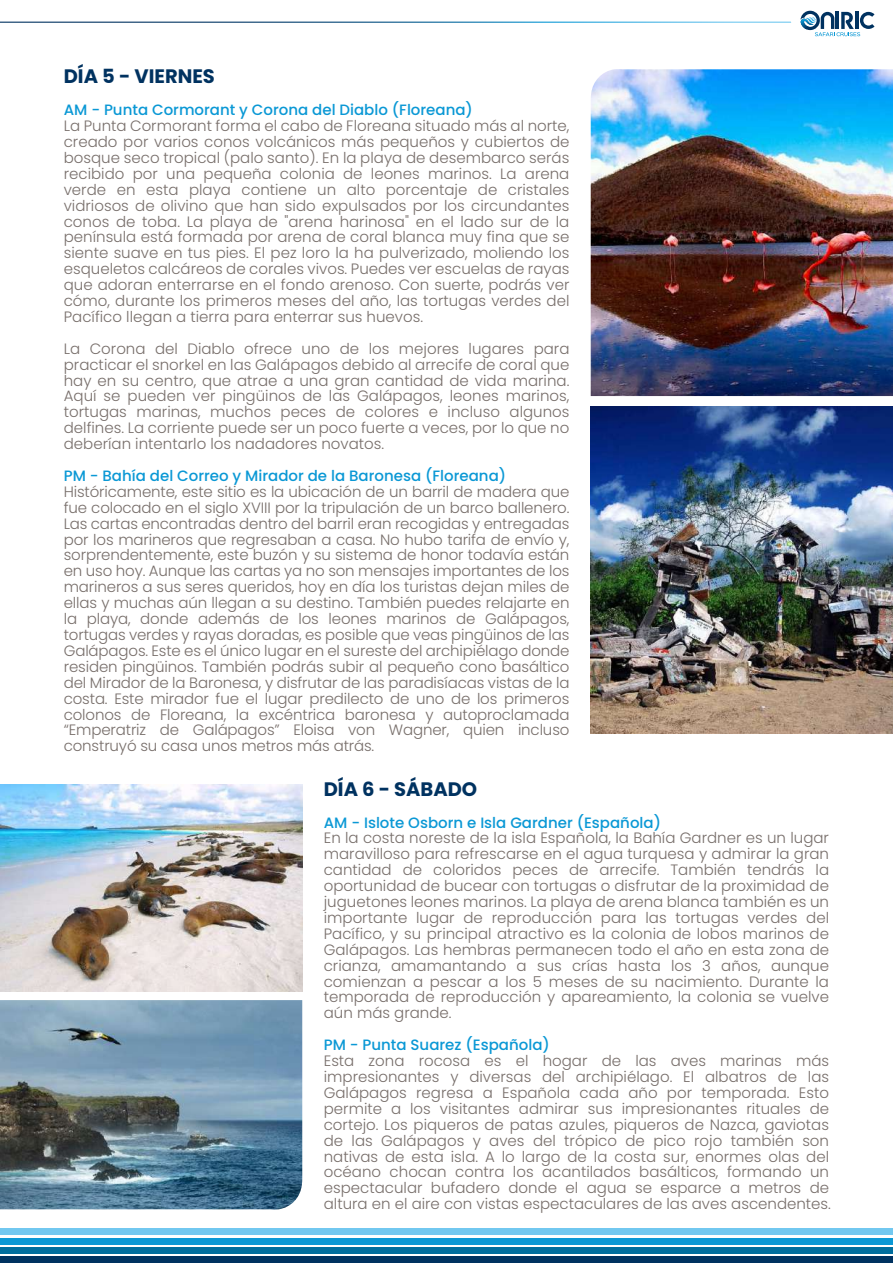
<style>
.page{position:relative;width:893px;height:1263px;background:#fff}
.page>*{position:absolute;margin:0;border:0;box-sizing:border-box;transform-origin:0 0}
.t1{font:700 19.5px "Poppins";color:#003260}
.t2{font:300 15px/15.9px "Poppins";color:#776e6a;text-align:justify}
.t3{font:500 15px "Poppins";color:#0a98d5}
</style>
<div class="page">
<img style="left:591px;top:406px;width:302px;height:328px">
<img style="left:0;top:785px;width:302px;height:206px">
<img style="left:591px;top:69px;width:302px;height:327px">
<img style="left:0;top:1000px;width:302px;height:209px">
<svg style="left:800px;top:11px;width:74px;height:25px"></svg>
<div style="left:0;top:1256px;width:893px;height:7px;background:#003260"></div>
<div style="left:0;top:1247px;width:893px;height:6px;background:#006e9e"></div>
<div style="left:0;top:1238px;width:893px;height:6px;background:#0a98d5"></div>
<div style="left:0;top:1228px;width:893px;height:7px;background:#72c8f0"></div>
<h1 class="t1" style="left:64px;top:65px;width:153px">DÍA 5 - VIERNES</h1>
<p class="t3" style="left:64px;top:101px;width:411px">AM - Punta Cormorant y Corona del Diablo (Floreana)</p>
<p class="t2" style="left:64px;top:118px;width:507px">La Punta Cormorant forma el cabo de Floreana situado más al norte, creado por varios conos volcánicos más pequeños y cubiertos de bosque seco tropical (palo santo). En la playa de desembarco serás recibido por una pequeña colonia de leones marinos. La arena verde en esta playa contiene un alto porcentaje de cristales vidriosos de olivino que han sido expulsados por los circundantes conos de toba. La playa de "arena harinosa" en el lado sur de la península está formada por arena de coral blanca muy fina que se siente suave en tus pies. El pez loro la ha pulverizado, moliendo los esqueletos calcáreos de corales vivos. Puedes ver escuelas de rayas que adoran enterrarse en el fondo arenoso. Con suerte, podrás ver cómo, durante los primeros meses del año, las tortugas verdes del Pacífico llegan a tierra para enterrar sus huevos.</p>
<p class="t2" style="left:64px;top:341px;width:507px">La Corona del Diablo ofrece uno de los mejores lugares para practicar el snorkel en las Galápagos debido al arrecife de coral que hay en su centro, que atrae a una gran cantidad de vida marina.<br>Aquí se pueden ver pingüinos de las Galápagos, leones marinos, tortugas marinas, muchos peces de colores e incluso algunos delfines. La corriente puede ser un poco fuerte a veces, por lo que no deberían intentarlo los nadadores novatos.</p>
<p class="t3" style="left:64px;top:467px;width:444px">PM - Bahía del Correo y Mirador de la Baronesa (Floreana)</p>
<p class="t2" style="left:64px;top:484px;width:507px">Históricamente, este sitio es la ubicación de un barril de madera que fue colocado en el siglo XVIII por la tripulación de un barco ballenero.<br>Las cartas encontradas dentro del barril eran recogidas y entregadas por los marineros que regresaban a casa. No hubo tarifa de envío y, sorprendentemente, este buzón y su sistema de honor todavía están en uso hoy. Aunque las cartas ya no son mensajes importantes de los marineros a sus seres queridos, hoy en día los turistas dejan miles de ellas y muchas aún llegan a su destino. También puedes relajarte en la playa, donde además de los leones marinos de Galápagos, tortugas verdes y rayas doradas, es posible que veas pingüinos de las Galápagos. Este es el único lugar en el sureste del archipiélago donde residen pingüinos. También podrás subir al pequeño cono basáltico del Mirador de la Baronesa, y disfrutar de las paradisíacas vistas de la costa. Este mirador fue el lugar predilecto de uno de los primeros colonos de Floreana, la excéntrica baronesa y autoproclamada “Emperatriz de Galápagos” Eloisa von Wagner, quien incluso construyó su casa unos metros más atrás.</p>
<h1 class="t1" style="left:324px;top:778px;width:155px">DÍA 6 - SÁBADO</h1>
<p class="t3" style="left:324px;top:814px;width:339px">AM - Islote Osborn e Isla Gardner (Española)</p>
<p class="t2" style="left:324px;top:830px;width:507px">En la costa noreste de la isla Española, la Bahía Gardner es un lugar maravilloso para refrescarse en el agua turquesa y admirar la gran cantidad de coloridos peces de arrecife. También tendrás la oportunidad de bucear con tortugas o disfrutar de la proximidad de juguetones leones marinos. La playa de arena blanca también es un importante lugar de reproducción para las tortugas verdes del Pacífico, y su principal atractivo es la colonia de lobos marinos de Galápagos. Las hembras permanecen todo el año en esta zona de crianza, amamantando a sus crías hasta los 3 años, aunque comienzan a pescar a los 5 meses de su nacimiento. Durante la temporada de reproducción y apareamiento, la colonia se vuelve aún más grande.</p>
<p class="t3" style="left:324px;top:1036px;width:228px">PM - Punta Suarez (Española)</p>
<p class="t2" style="left:324px;top:1053px;width:509px;text-align:left">Esta zona rocosa es el hogar de las aves marinas más impresionantes y diversas del archipiélago. El albatros de las Galápagos regresa a Española cada año por temporada. Esto permite a los visitantes admirar sus impresionantes rituales de cortejo. Los piqueros de patas azules, piqueros de Nazca, gaviotas de las Galápagos y aves del trópico de pico rojo también son nativas de esta isla. A lo largo de la costa sur, enormes olas del océano chocan contra los acantilados basálticos, formando un espectacular bufadero donde el agua se esparce a metros de altura en el aire con vistas espectaculares de las aves ascendentes.</p>
</div>
